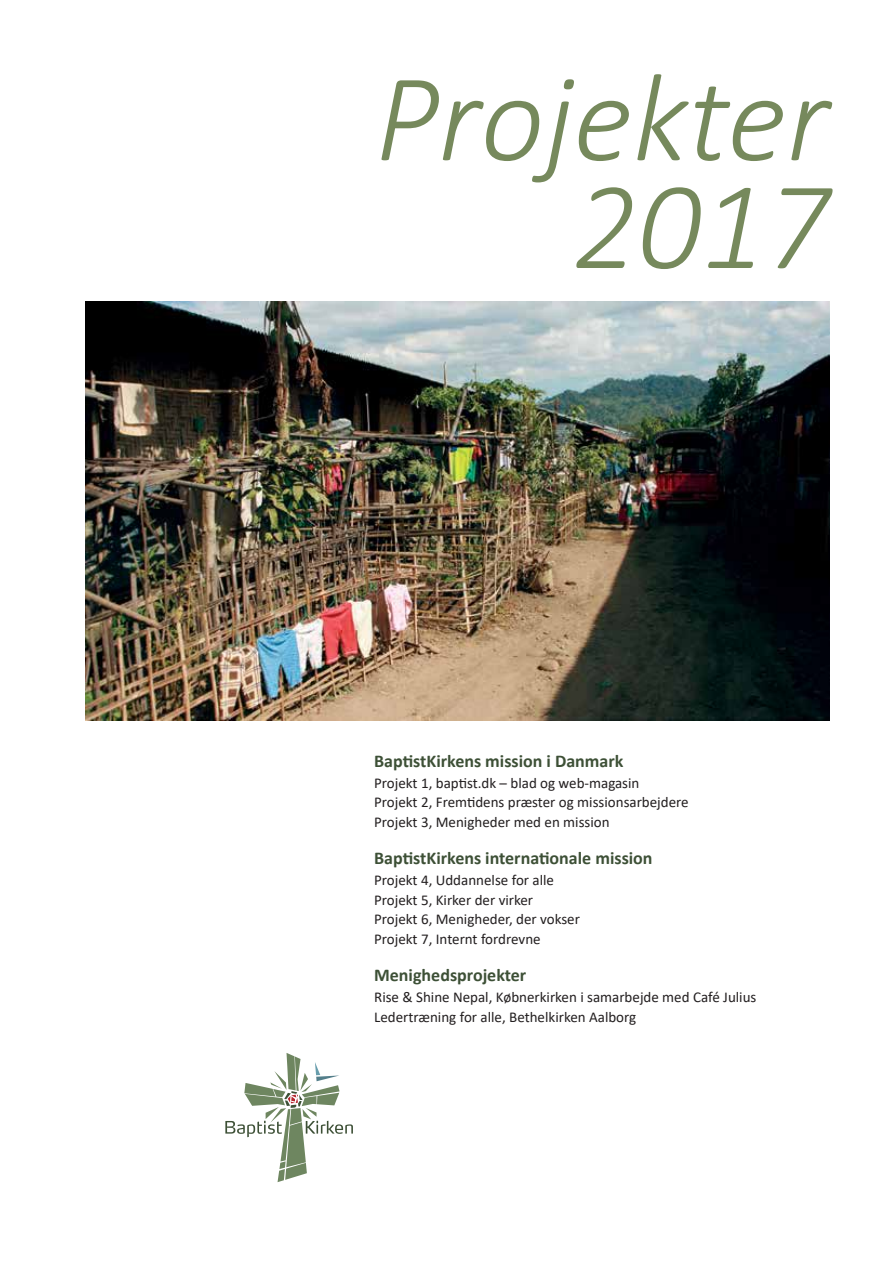
<style>
.page{position:relative;width:893px;height:1263px;background:#fff}
.page>*{position:absolute;margin:0;border:0;box-sizing:border-box;transform-origin:0 0}
.t1{font:italic 300 126px/108px "Calibri";color:#76895c;text-align:right}
.t2{font:700 18px "Calibri";color:#3d5036}
.t3{font:15px/19.5px "Calibri";color:#231f20}
</style>
<div class="page">
<svg style="left:225px;top:1053px;width:128px;height:129px"></svg>
<img style="left:85px;top:302px;width:744px;height:418px">
<h1 class="t1" style="left:375px;top:63px;width:455px">Projekter<br>2017</h1>
<p class="t2" style="left:374px;top:748px;width:251px">BaptistKirkens mission i Danmark</p>
<p class="t3" style="left:374px;top:773px;width:316px">Projekt 1, baptist.dk – blad og web-magasin<br>Projekt 2, Fremtidens præster og missionsarbejdere<br>Projekt 3, Menigheder med en mission</p>
<p class="t2" style="left:374px;top:845px;width:280px">BaptistKirkens internationale mission</p>
<p class="t3" style="left:374px;top:870px;width:207px">Projekt 4, Uddannelse for alle<br>Projekt 5, Kirker der virker<br>Projekt 6, Menigheder, der vokser<br>Projekt 7, Internt fordrevne</p>
<p class="t2" style="left:374px;top:962px;width:154px">Menighedsprojekter</p>
<p class="t3" style="left:374px;top:987px;width:384px">Rise &amp; Shine Nepal, Købnerkirken i samarbejde med Café Julius<br>Ledertræning for alle, Bethelkirken Aalborg</p>
</div>
